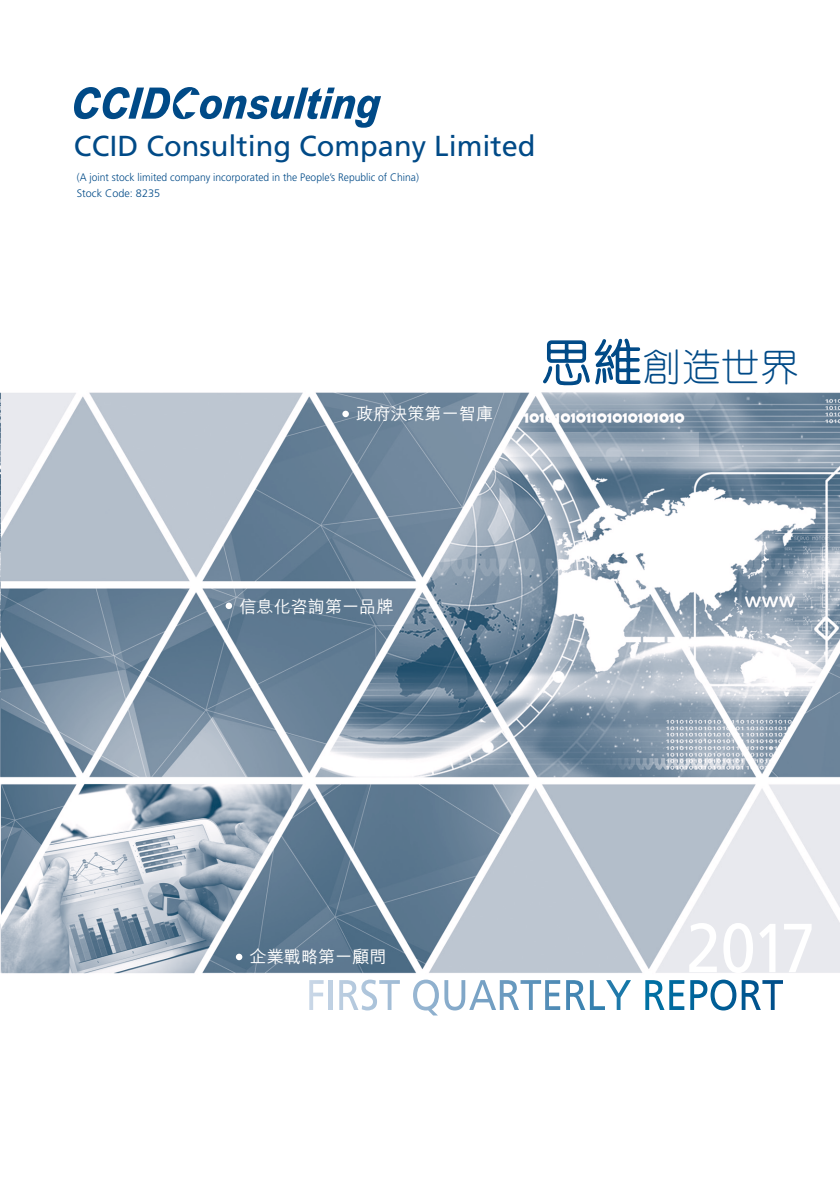
<style>
.page{position:relative;width:840px;height:1191px;background:#fff}
.page>*{position:absolute;margin:0;border:0;box-sizing:border-box;transform-origin:0 0}
.t1{font:69.4px "Frutiger LT Std";color:#fff;scale:.9 1}
.t2{font:500 39.2px "C Yuen HK Semi";color:#004a87}
.t3{font:29px "Frutiger LT Std";color:#004a87}
.t4{font:500 17.2px "M Hei HK";color:#fff}
.t5{font:300 10.8px/16.4px "Frutiger LT Std";color:#004a87;scale:.95 1}
.s1{font-size:50.6px}
</style>
<div class="page">
<img style="left:0;top:392px;width:839px;height:624px">
<svg style="left:74px;top:87px;width:307px;height:41px"></svg>
<div style="left:342px;top:411px;width:7px;height:6px;background:#fff;border-radius:50%"></div>
<div style="left:236px;top:953px;width:6px;height:7px;background:#fff;border-radius:50%"></div>
<div style="left:225px;top:602px;width:7px;height:7px;background:#fff;border-radius:50%"></div>
<svg style="left:543px;top:338px;width:98px;height:48px"></svg>
<svg style="left:309px;top:980px;width:14px;height:30px"></svg>
<hr style="left:328px;top:980px;width:4px;height:30px;background:#c0d1e3">
<svg style="left:339px;top:979px;width:60px;height:31px"></svg>
<svg style="left:413px;top:979px;width:25px;height:36px"></svg>
<svg style="left:444px;top:980px;width:116px;height:30px"></svg>
<svg style="left:566px;top:980px;width:64px;height:30px"></svg>
<svg style="left:645px;top:980px;width:39px;height:30px"></svg>
<svg style="left:690px;top:979px;width:92px;height:31px"></svg>
<h3 class="t3" style="left:74px;top:129px;width:463px">CCID Consulting Company Limited</h3>
<p class="t5" style="left:77px;top:169px;width:361px">(A joint stock limited company incorporated in the People’s Republic of China)<br>Stock Code: 8235</p>
<h3 class="t4" style="left:356px;top:401px;width:138px">政府決策第一智庫</h3>
<h2 class="t2" style="left:541px;top:340px;width:259px"><span class="s1">思維</span>創造世界</h2>
<h3 class="t4" style="left:239px;top:594px;width:155px">信息化咨詢第一品牌</h3>
<h3 class="t4" style="left:249px;top:944px;width:138px">企業戰略第一顧問</h3>
<h1 class="t1" style="left:685px;top:907px;width:145px">2017</h1>
</div>
